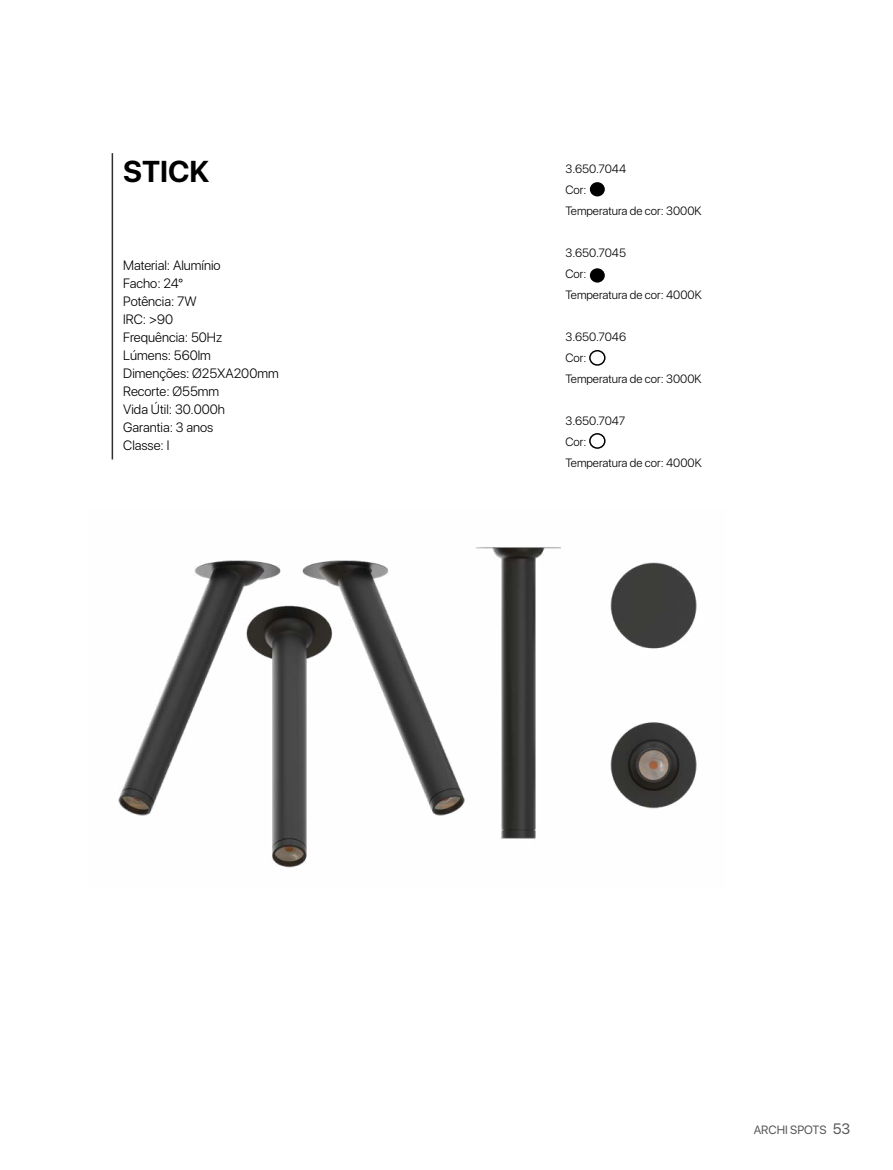
<style>
.page{position:relative;width:893px;height:1170px;background:#fff}
.page>*{position:absolute;margin:0;border:0;box-sizing:border-box;transform-origin:0 0}
.t1{font:700 30px "SF Pro Display";color:#000}
.t2{font:300 13.5px/18px "SF Pro Display";color:#000}
.t3{font:300 12px/21px "SF Pro Display";color:#000}
.t4{font:12px "SF Pro Display";color:#575756}
.s1{font-size:15px}
</style>
<div class="page">
<hr style="left:112px;top:153px;width:1px;height:306px;background:#2e3030">
<div style="left:589px;top:350px;width:17px;height:15px;border:2px solid #000;border-radius:50%"></div>
<div style="left:590px;top:182px;width:15px;height:14px;background:#000;border-radius:50%"></div>
<div style="left:590px;top:268px;width:15px;height:14px;background:#000;border-radius:50%"></div>
<div style="left:589px;top:433px;width:17px;height:16px;border:2px solid #000;border-radius:50%"></div>
<img style="left:118px;top:547px;width:579px;height:321px">
<h1 class="t1" style="left:123px;top:154px;width:88px">STICK</h1>
<p class="t2" style="left:123px;top:256px;width:157px">Material: Alumínio<br>Facho: 24°<br>Potência: 7W<br>IRC: &gt;90<br>Frequência: 50Hz<br>Lúmens: 560lm<br>Dimenções: Ø25XA200mm<br>Recorte: Ø55mm<br>Vida Útil: 30.000h<br>Garantia: 3 anos<br>Classe: I</p>
<p class="t3" style="left:566px;top:158px;width:138px">3.650.7044<br>Cor:<br>Temperatura de cor: 3000K</p>
<p class="t3" style="left:566px;top:242px;width:138px">3.650.7045<br>Cor:<br>Temperatura de cor: 4000K</p>
<p class="t3" style="left:566px;top:326px;width:138px">3.650.7046<br>Cor:<br>Temperatura de cor: 3000K</p>
<p class="t3" style="left:566px;top:410px;width:138px">3.650.7047<br>Cor:<br>Temperatura de cor: 4000K</p>
<p class="t4" style="left:754px;top:1122px;width:98px">ARCHI SPOTS <span class="s1">53</span></p>
</div>
